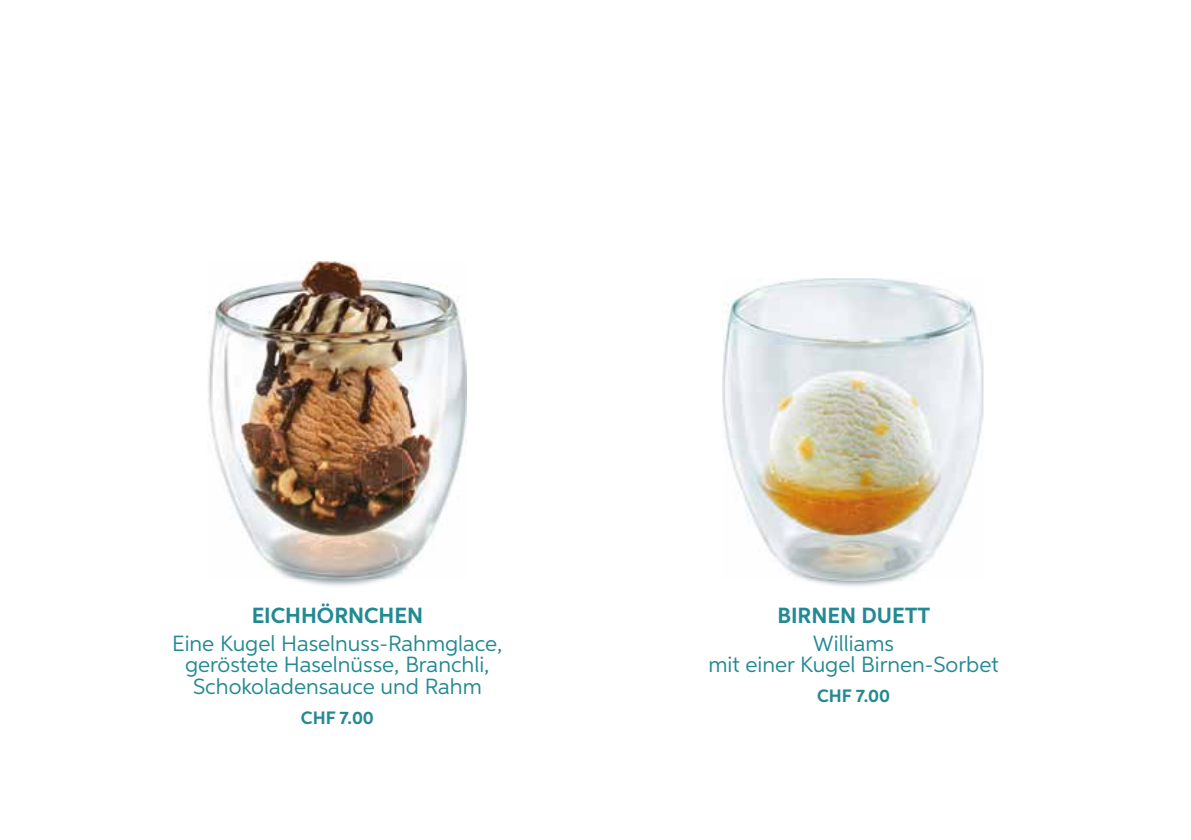
<style>
.page{position:relative;width:1191px;height:840px;background:#fff}
.page>*{position:absolute;margin:0;border:0;box-sizing:border-box;transform-origin:0 0}
.t1{font:22px/21.6px "Aspira";color:#238992;text-align:center}
.t2{font:700 22px "Aspira";color:#238992}
.t3{font:700 18px "Aspira";color:#238992}
</style>
<div class="page">
<img style="left:208px;top:261px;width:259px;height:317px">
<img style="left:722px;top:278px;width:261px;height:302px">
<p class="t2" style="left:252px;top:601px;width:173px">EICHHÖRNCHEN</p>
<p class="t1" style="left:172px;top:631px;width:332px">Eine Kugel Haselnuss-Rahmglace, geröstete Haselnüsse, Branchli,<br>Schokoladensauce und Rahm</p>
<p class="t3" style="left:301px;top:706px;width:75px">CHF 7.00</p>
<p class="t2" style="left:777px;top:601px;width:154px">BIRNEN DUETT</p>
<p class="t1" style="left:708px;top:631px;width:292px">Williams<br>mit einer Kugel Birnen-Sorbet</p>
<p class="t3" style="left:817px;top:684px;width:75px">CHF 7.00</p>
</div>
